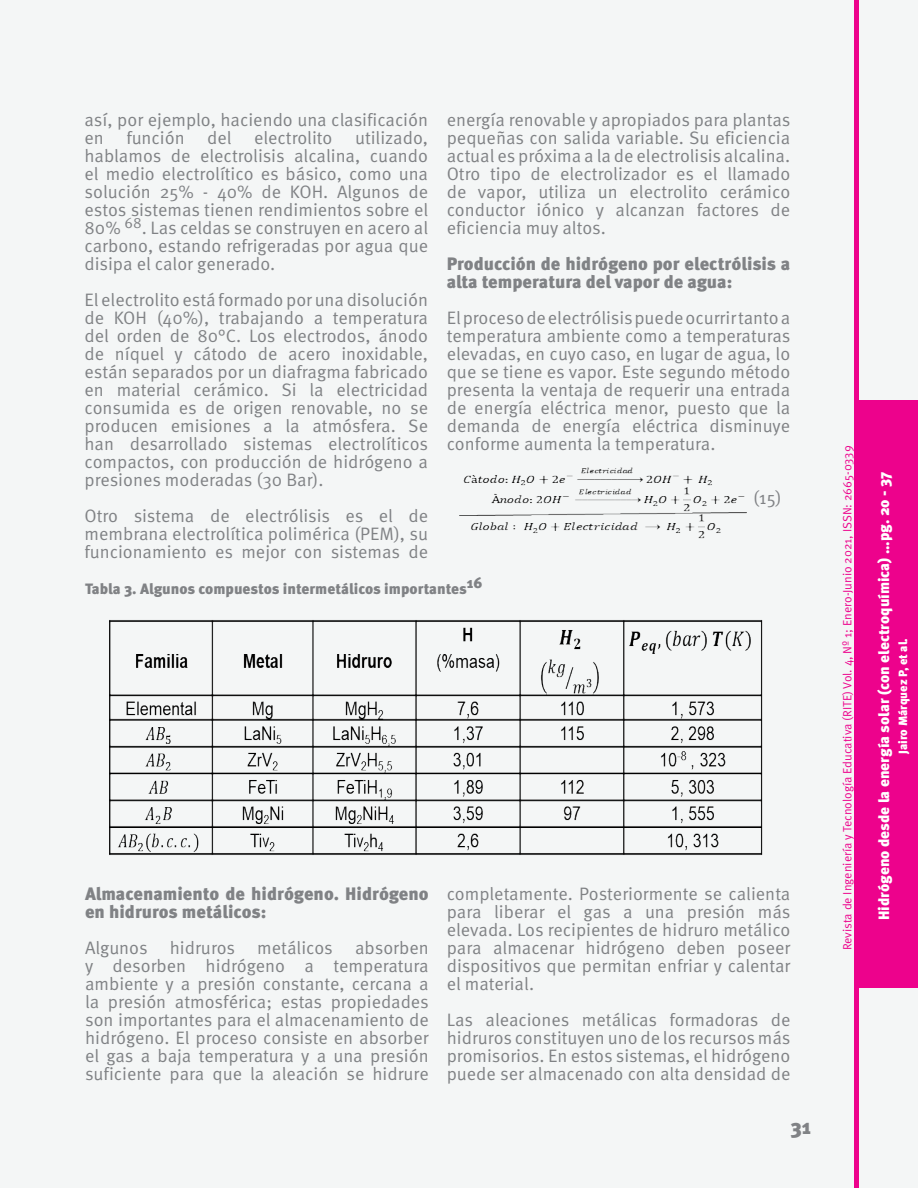
<style>
.page{position:relative;width:918px;height:1188px;background:#f4f6f6}
.page>*{position:absolute;margin:0;border:0;box-sizing:border-box;transform-origin:0 0}
.t1{font:900 21px "Meta Pro";color:#808285}
.txt{font:18px/18px "Meta Pro";color:#808285;text-align:justify}
.txt-2{font:900 18px/18px "Meta Pro";color:#808285}
.t2{font:900 15px "Meta Pro";color:#fff}
.Pie_Imagen{font:900 15px "Meta Pro";color:#808285}
.t3{font:12px "Meta Pro";color:#ed028c}
.t4{font:900 12px "Meta Pro";color:#fff}
</style>
<div class="page">
<div style="left:859px;top:400px;width:59px;height:588px;background:#ed028c"></div>
<div style="left:854px;top:0;width:5px;height:1188px;background:#ed028c"></div>
<img style="left:463px;top:467px;width:282px;height:44px">
<img style="left:459px;top:513px;width:288px;height:25px">
<img style="left:459px;top:512px;width:287px;height:3px">
<img style="left:110px;top:620px;width:653px;height:235px">
<p class="txt" style="left:85px;top:111px;width:345px">así, por ejemplo, haciendo una clasificación en función del electrolito</p>
<p class="txt" style="left:85px;top:129px;width:345px;text-indent:270px">utilizado, hablamos de electrolisis alcalina, cuando el medio electrolítico es básico, como una solución 25% - 40% de KOH. Algunos de estos sistemas tienen rendimientos sobre el 80% <sup>68</sup>. Las celdas se construyen en acero al carbono, estando refrigeradas por agua que disipa el calor generado.</p>
<p class="txt" style="left:85px;top:291px;width:345px">El electrolito está formado por una disolución de KOH (40%), trabajando a temperatura del orden de 80°C. Los electrodos, ánodo de níquel y cátodo de acero inoxidable, están separados por un diafragma fabricado en material cerámico. Si la electricidad consumida es de origen renovable, no se producen emisiones a la atmósfera. Se han desarrollado sistemas electrolíticos compactos, con producción de hidrógeno a presiones moderadas (30 Bar).</p>
<p class="txt" style="left:85px;top:507px;width:345px">Otro sistema de electrólisis es el de membrana electrolítica polimérica (PEM), su funcionamiento es mejor con sistemas de</p>
<p class="txt" style="left:447px;top:111px;width:345px">energía renovable y apropiados para plantas pequeñas con salida variable. Su eficiencia actual es próxima a la de electrolisis alcalina.<br>Otro tipo de electrolizador es el llamado de vapor, utiliza un electrolito cerámico conductor iónico y alcanzan factores de eficiencia muy altos.</p>
<p class="txt-2" style="left:447px;top:255px;width:345px">Producción de hidrógeno por electrólisis a alta temperatura del vapor de agua:</p>
<p class="txt" style="left:447px;top:309px;width:345px">El proceso de electrólisis puede ocurrir tanto a temperatura ambiente como a temperaturas elevadas, en cuyo caso, en lugar de agua, lo que se tiene es vapor. Este segundo método presenta la ventaja de requerir una entrada de energía eléctrica menor, puesto que la demanda de energía eléctrica disminuye conforme aumenta la temperatura.</p>
<p class="txt" style="left:753px;top:489px;width:30px">(15)</p>
<p class="Pie_Imagen" style="left:85px;top:579px;width:399px">Tabla 3. Algunos compuestos intermetálicos importantes16</p>
<p class="txt-2" style="left:85px;top:885px;width:345px">Almacenamiento de hidrógeno. Hidrógeno en hidruros metálicos:</p>
<p class="txt" style="left:85px;top:939px;width:345px">Algunos hidruros metálicos absorben y desorben hidrógeno a temperatura ambiente y a presión constante, cercana a la presión atmosférica; estas propiedades son importantes para el almacenamiento de hidrógeno. El proceso consiste en absorber el gas a baja temperatura y a una presión suficiente para que la aleación se hidrure</p>
<p class="txt" style="left:447px;top:885px;width:345px">completamente. Posteriormente se calienta para liberar el gas a una presión más elevada. Los recipientes de hidruro metálico para almacenar hidrógeno deben poseer dispositivos que permitan enfriar y calentar el material.</p>
<p class="txt" style="left:447px;top:1011px;width:345px">Las aleaciones metálicas formadoras de hidruros constituyen uno de los recursos más promisorios. En estos sistemas, el hidrógeno puede ser almacenado con alta densidad de</p>
<p class="t1" style="left:790px;top:1113px;width:22px">31</p>
<p class="t3" style="left:840px;top:950px;width:507px;rotate:-90deg">Revista de Ingeniería y Tecnología Educativa (RITE) Vol. 4, Nº 1; Enero-Junio 2021, ISSN: 2665-0339</p>
<p class="t2" style="left:875px;top:920px;width:450px;rotate:-90deg">Hidrógeno desde la energía solar (con electroquímica) ...pg. 20 - 37</p>
<p class="t4" style="left:895px;top:754px;width:117px;rotate:-90deg">Jairo Márquez P, et al.</p>
</div>
